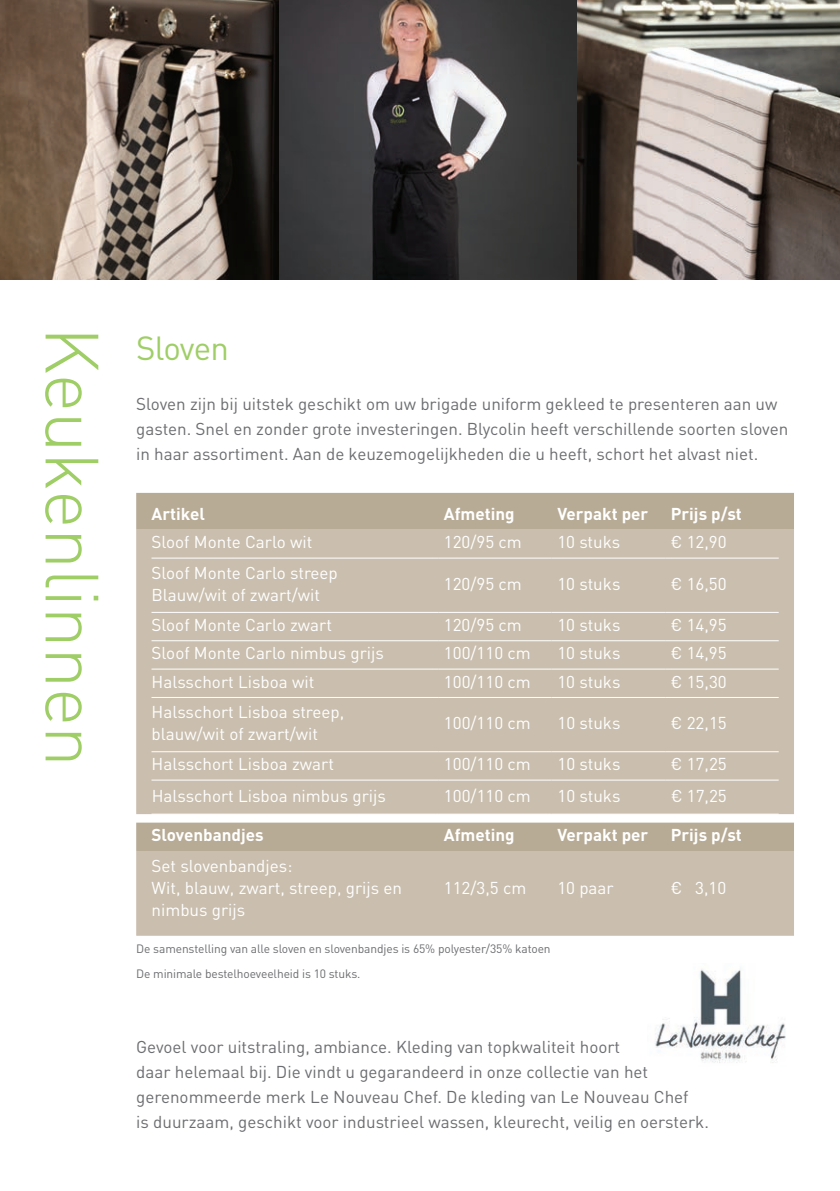
<style>
.page{position:relative;width:840px;height:1191px;background:#fff}
.page>*{position:absolute;margin:0;border:0;box-sizing:border-box;transform-origin:0 0}
.t1{font:300 74px "DINOT";letter-spacing:-.01em;color:#9fce66}
.t2{font:33px "DINOT";letter-spacing:-.03em;color:#9fce66}
.t3{font:17px/22px "DINOT";color:#fff}
.t4{font:17px/25px "DINOT";color:#6c6d70}
.t5{font:700 17px "DINOT";color:#fff}
.t6{font:12px/25px "DINOT";letter-spacing:-.01em;color:#6c6d70}
</style>
<div class="page">
<img style="left:0;top:0;width:280px;height:280px">
<img style="left:576px;top:0;width:263px;height:280px">
<svg style="left:280px;top:0;width:296px;height:280px;background:#464344"></svg>
<div style="left:136px;top:493px;width:657px;height:37px;background:#b8ab95"></div>
<div style="left:136px;top:530px;width:657px;height:284px;background:#cabfae"></div>
<hr style="left:151px;top:557px;width:287px;height:1px;background:#fff">
<hr style="left:438px;top:557px;width:113px;height:1px;background:#fff">
<hr style="left:551px;top:557px;width:113px;height:1px;background:#fff">
<hr style="left:664px;top:557px;width:114px;height:1px;background:#fff">
<hr style="left:151px;top:612px;width:287px;height:1px;background:#fff">
<hr style="left:438px;top:612px;width:113px;height:1px;background:#fff">
<hr style="left:551px;top:612px;width:113px;height:1px;background:#fff">
<hr style="left:664px;top:612px;width:114px;height:1px;background:#fff">
<hr style="left:151px;top:640px;width:287px;height:1px;background:#fff">
<hr style="left:438px;top:640px;width:113px;height:1px;background:#fff">
<hr style="left:551px;top:640px;width:113px;height:1px;background:#fff">
<hr style="left:664px;top:640px;width:114px;height:1px;background:#fff">
<hr style="left:151px;top:668px;width:287px;height:1px;background:#fff">
<hr style="left:438px;top:668px;width:113px;height:1px;background:#fff">
<hr style="left:551px;top:668px;width:113px;height:1px;background:#fff">
<hr style="left:664px;top:668px;width:114px;height:1px;background:#fff">
<hr style="left:151px;top:697px;width:287px;height:1px;background:#fff">
<hr style="left:438px;top:697px;width:113px;height:1px;background:#fff">
<hr style="left:551px;top:697px;width:113px;height:1px;background:#fff">
<hr style="left:664px;top:697px;width:114px;height:1px;background:#fff">
<hr style="left:151px;top:751px;width:287px;height:1px;background:#fff">
<hr style="left:438px;top:751px;width:113px;height:1px;background:#fff">
<hr style="left:551px;top:751px;width:113px;height:1px;background:#fff">
<hr style="left:664px;top:751px;width:114px;height:1px;background:#fff">
<hr style="left:151px;top:779px;width:287px;height:1px;background:#fff">
<hr style="left:438px;top:779px;width:113px;height:1px;background:#fff">
<hr style="left:551px;top:779px;width:113px;height:1px;background:#fff">
<hr style="left:664px;top:779px;width:114px;height:1px;background:#fff">
<hr style="left:151px;top:813px;width:287px;height:1px;background:#fff">
<hr style="left:438px;top:813px;width:113px;height:1px;background:#fff">
<hr style="left:551px;top:813px;width:113px;height:1px;background:#fff">
<hr style="left:664px;top:813px;width:114px;height:1px;background:#fff">
<div style="left:136px;top:822px;width:657px;height:29px;background:#b8ab95"></div>
<div style="left:136px;top:851px;width:657px;height:84px;background:#cabfae"></div>
<img style="left:655px;top:969px;width:131px;height:94px">
<h1 class="t1" style="left:123px;top:326px;width:442px;rotate:90deg">Keukenlinnen</h1>
<h2 class="t2" style="left:136px;top:325px;width:94px">Sloven</h2>
<p class="t4" style="left:136px;top:390px;width:653px">Sloven zijn bij uitstek geschikt om uw brigade uniform gekleed te presenteren aan uw gasten. Snel en zonder grote investeringen. Blycolin heeft verschillende soorten sloven in haar assortiment. Aan de keuzemogelijkheden die u heeft, schort het alvast niet.</p>
<p class="t5" style="left:151px;top:502px;width:55px">Artikel</p>
<p class="t5" style="left:443px;top:502px;width:72px">Afmeting</p>
<p class="t5" style="left:557px;top:502px;width:92px">Verpakt per</p>
<p class="t5" style="left:670px;top:502px;width:72px">Prijs p/st</p>
<p class="t3" style="left:151px;top:530px;width:162px">Sloof Monte Carlo wit</p>
<p class="t3" style="left:443px;top:530px;width:79px">120/95 cm</p>
<p class="t3" style="left:557px;top:530px;width:64px">10 stuks</p>
<p class="t3" style="left:670px;top:530px;width:57px">€ 12,90</p>
<p class="t3" style="left:151px;top:561px;width:188px">Sloof Monte Carlo streep<br>Blauw/wit of zwart/wit</p>
<p class="t3" style="left:443px;top:572px;width:79px">120/95 cm</p>
<p class="t3" style="left:557px;top:572px;width:64px">10 stuks</p>
<p class="t3" style="left:670px;top:572px;width:57px">€ 16,50</p>
<p class="t3" style="left:151px;top:613px;width:182px">Sloof Monte Carlo zwart</p>
<p class="t3" style="left:443px;top:613px;width:79px">120/95 cm</p>
<p class="t3" style="left:557px;top:613px;width:64px">10 stuks</p>
<p class="t3" style="left:670px;top:613px;width:57px">€ 14,95</p>
<p class="t3" style="left:151px;top:641px;width:234px">Sloof Monte Carlo nimbus grijs</p>
<p class="t3" style="left:443px;top:641px;width:88px">100/110 cm</p>
<p class="t3" style="left:557px;top:641px;width:64px">10 stuks</p>
<p class="t3" style="left:670px;top:641px;width:57px">€ 14,95</p>
<p class="t3" style="left:151px;top:670px;width:164px">Halsschort Lisboa wit</p>
<p class="t3" style="left:443px;top:670px;width:88px">100/110 cm</p>
<p class="t3" style="left:557px;top:670px;width:64px">10 stuks</p>
<p class="t3" style="left:670px;top:670px;width:57px">€ 15,30</p>
<p class="t3" style="left:151px;top:700px;width:194px">Halsschort Lisboa streep, blauw/wit of zwart/wit</p>
<p class="t3" style="left:443px;top:711px;width:88px">100/110 cm</p>
<p class="t3" style="left:557px;top:711px;width:64px">10 stuks</p>
<p class="t3" style="left:670px;top:711px;width:57px">€ 22,15</p>
<p class="t3" style="left:151px;top:752px;width:184px">Halsschort Lisboa zwart</p>
<p class="t3" style="left:443px;top:752px;width:88px">100/110 cm</p>
<p class="t3" style="left:557px;top:752px;width:64px">10 stuks</p>
<p class="t3" style="left:670px;top:752px;width:57px">€ 17,25</p>
<p class="t3" style="left:152px;top:783px;width:235px">Halsschort Lisboa nimbus grijs</p>
<p class="t3" style="left:443px;top:783px;width:88px">100/110 cm</p>
<p class="t3" style="left:557px;top:783px;width:64px">10 stuks</p>
<p class="t3" style="left:670px;top:783px;width:57px">€ 17,25</p>
<p class="t5" style="left:151px;top:823px;width:113px">Slovenbandjes</p>
<p class="t5" style="left:443px;top:823px;width:72px">Afmeting</p>
<p class="t5" style="left:557px;top:823px;width:92px">Verpakt per</p>
<p class="t5" style="left:670px;top:823px;width:72px">Prijs p/st</p>
<p class="t3" style="left:151px;top:853px;width:252px">Set slovenbandjes:<br>Wit, blauw, zwart, streep, grijs en nimbus grijs</p>
<p class="t3" style="left:443px;top:875px;width:84px">112/3,5 cm</p>
<p class="t3" style="left:557px;top:875px;width:58px">10 paar</p>
<p class="t3" style="left:670px;top:875px;width:57px">€ 3,10</p>
<p class="t6" style="left:136px;top:935px;width:416px">De samenstelling van alle sloven en slovenbandjes is 65% polyester/35% katoen<br>De minimale bestelhoeveelheid is 10 stuks.</p>
<p class="t4" style="left:136px;top:1033px;width:574px">Gevoel voor uitstraling, ambiance. Kleding van topkwaliteit hoort<br>daar helemaal bij. Die vindt u gegarandeerd in onze collectie van het gerenommeerde merk Le Nouveau Chef. De kleding van Le Nouveau Chef<br>is duurzaam, geschikt voor industrieel wassen, kleurecht, veilig en oersterk.</p>
</div>
